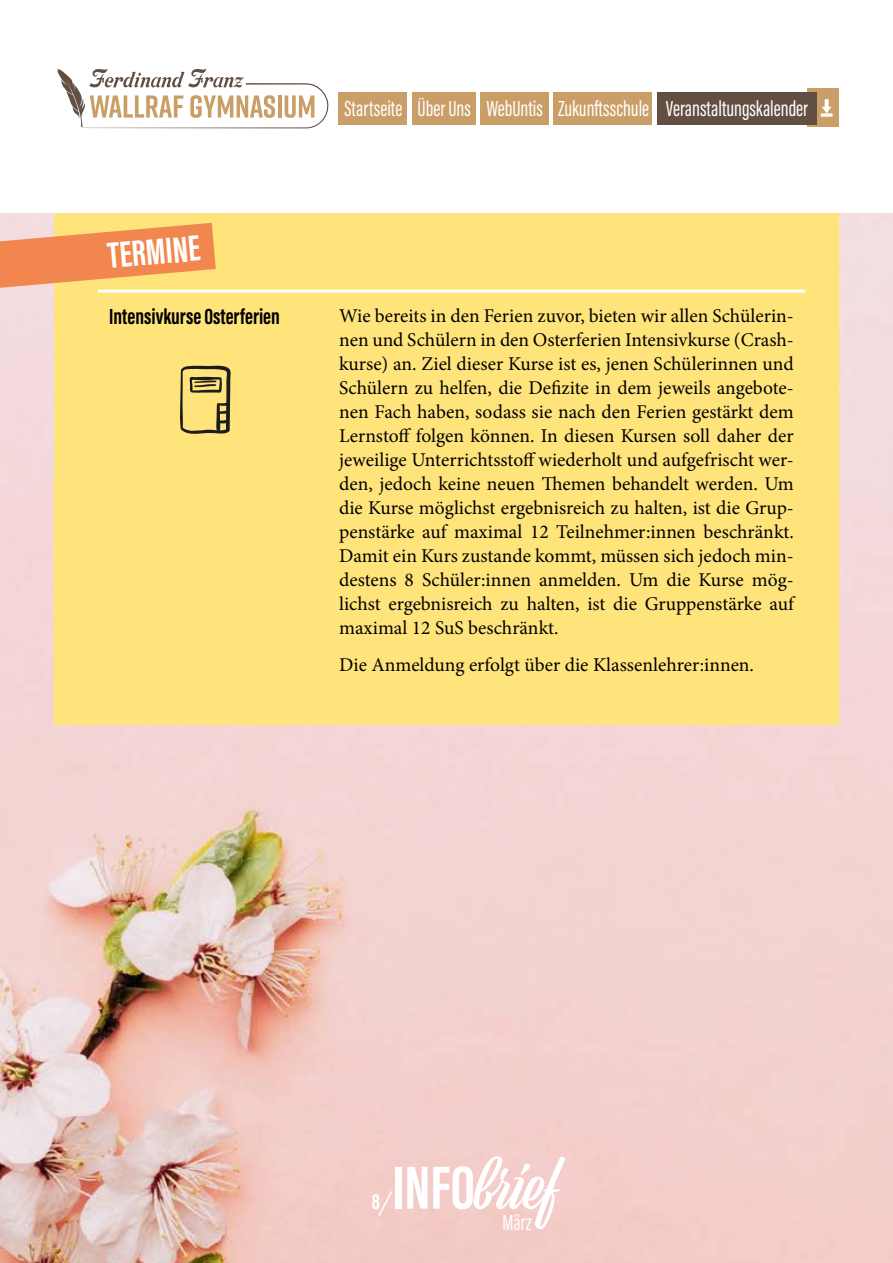
<style>
.page{position:relative;width:893px;height:1263px;background:#fff}
.page>*{position:absolute;margin:0;border:0;box-sizing:border-box;transform-origin:0 0}
.t1{font:62.7px "Viktor Script";color:#fff}
.t2{font:700 37.5px "Acumin Pro Extra Cond";color:#fff}
.t3{font:22.5px "Acumin Pro Extra Cond";color:#fff}
.t4{font:700 22.5px "Acumin Pro Extra Cond";color:#000}
.t5{font:700 22.5px "Acumin Pro Extra Cond";color:#fff}
.t6{font:19.5px/24px "Minion Pro";color:#000;text-align:justify}
.s1{font-family:"Acumin Pro Extra Cond";font-weight:700}
</style>
<div class="page">
<img style="left:0;top:213px;width:893px;height:1050px">
<div style="left:54px;top:207px;width:785px;height:518px;background:#ffe37b"></div>
<svg style="left:0;top:223px;width:216px;height:65px"></svg>
<div style="left:0;top:0;width:893px;height:213px;background:#fff"></div>
<hr style="left:98px;top:290px;width:707px;height:3px;background:#fff">
<svg style="left:180px;top:365px;width:51px;height:69px"></svg>
<svg style="left:377px;top:1189px;width:17px;height:29px"></svg>
<div style="left:808px;top:89px;width:31px;height:38px;background:#ca9e67"></div>
<div style="left:339px;top:92px;width:68px;height:32px;background:#ca9e67"></div>
<div style="left:481px;top:92px;width:68px;height:32px;background:#ca9e67"></div>
<div style="left:657px;top:92px;width:159px;height:32px;background:#634e42"></div>
<div style="left:412px;top:92px;width:64px;height:32px;background:#ca9e67"></div>
<div style="left:553px;top:92px;width:99px;height:32px;background:#ca9e67"></div>
<svg style="left:57px;top:69px;width:271px;height:59px"></svg>
<svg style="left:821px;top:99px;width:12px;height:18px"></svg>
<h2 class="t2" style="left:106px;top:233px;width:94px;rotate:-5deg">TERMINE</h2>
<p class="t4" style="left:109px;top:303px;width:172px">Intensivkurse Osterferien</p>
<p class="t3" style="left:344px;top:95px;width:465px">Startseite Über Uns WebUntis Zukunftsschule Veranstaltungskalender</p>
<p class="t6" style="left:339px;top:304px;width:456px">Wie bereits in den Ferien zuvor, bieten wir allen Schülerin&shy;nen und Schülern in den Osterferien Intensivkurse (Crash&shy;kurse) an. Ziel dieser Kurse ist es, jenen Schülerinnen und Schülern zu helfen, die Defizite in dem jeweils angebote&shy;nen Fach haben, sodass sie nach den Ferien gestärkt dem Lernstoff folgen können. In diesen Kursen soll daher der jeweilige Unterrichtsstoff wiederholt und aufgefrischt wer&shy;den, jedoch keine neuen Themen behandelt werden. Um die Kurse möglichst ergebnisreich zu halten, ist die Grup&shy;penstärke auf maximal 12 Teilnehmer:innen beschränkt.<br>Damit ein Kurs zustande kommt, müssen sich jedoch min&shy;destens 8 Schüler:innen anmelden. Um die Kurse mög&shy;lichst ergebnisreich zu halten, ist die Gruppenstärke auf maximal 12 SuS beschränkt.</p>
<p class="t6" style="left:339px;top:653px;width:416px">Die Anmeldung erfolgt über die Klassenlehrer:innen.</p>
<p class="t5" style="left:372px;top:1188px;width:10px">8</p>
<h1 class="t1" style="left:392px;top:1150px;width:167px"><span class="s1">INFO</span>brief</h1>
<p class="t3" style="left:502px;top:1209px;width:31px">März</p>
</div>
